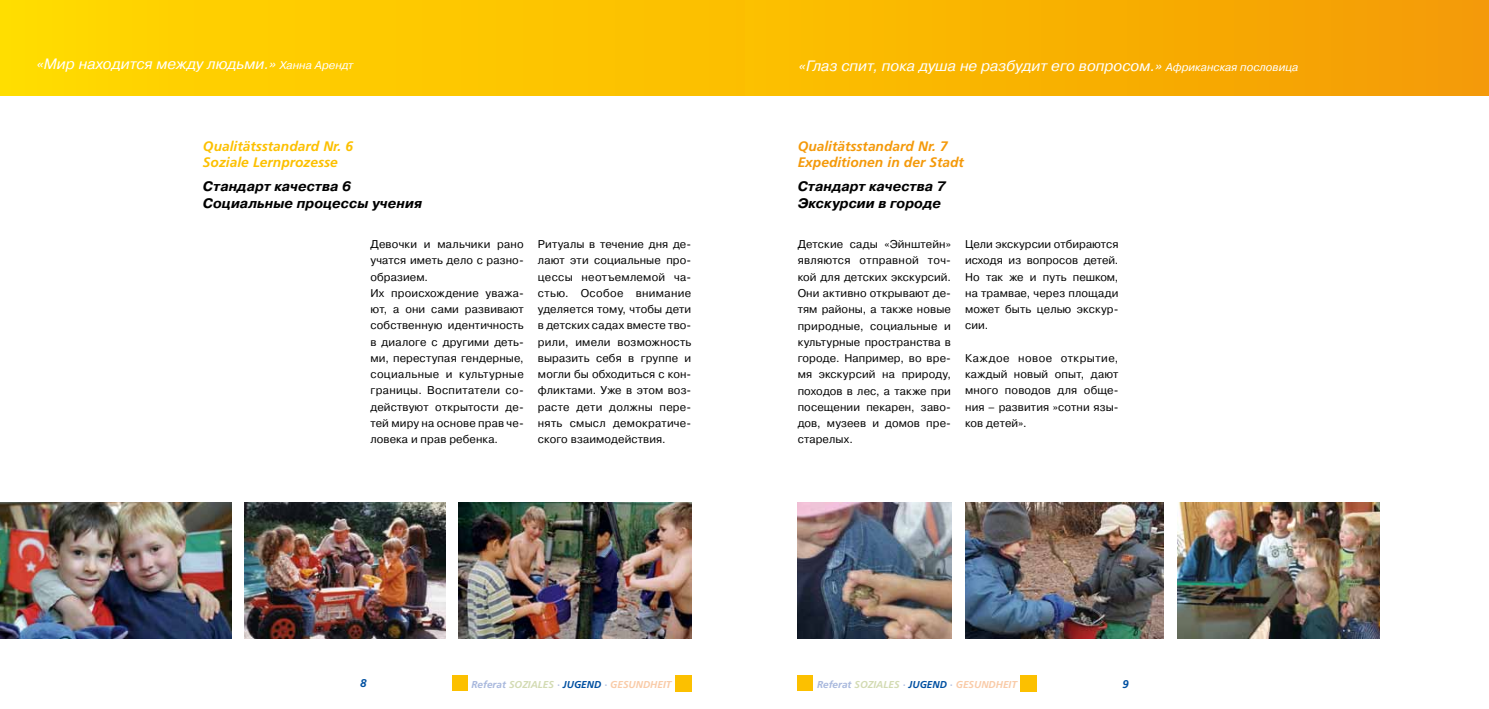
<style>
.page{position:relative;width:1489px;height:709px;background:#fff}
.page>*{position:absolute;margin:0;border:0;box-sizing:border-box;transform-origin:0 0}
.t1{font:italic 15px "Pragmatica Book C";color:#fff}
.t2{font:italic 13.75px/16.2px "Pragmatica Bold C";letter-spacing:.005em;color:#000}
.t3{font:italic 700 13.75px/16.2px "Frutiger";color:#f4990a}
.t4{font:italic 700 13.75px/16.2px "Frutiger";color:#fcc000}
.t5{font:11.25px/16.2px "Pragmatica Book C";letter-spacing:.015em;color:#000;text-align:justify}
.t6{font:italic 700 11.25px "Frutiger";color:#0050a1}
.t7{font:italic 700 10px "Frutiger";color:#f9cba8}
.s1{font-size:11.25px}
.s2{color:#a8b8dd}
.s3{color:#d3dbb3}
.s4{color:#0050a1}
</style>
<div class="page">
<div style="left:744px;top:0;width:744px;height:96px;background:linear-gradient(to right,#fcc100,#f49a06)"></div>
<div style="left:0;top:0;width:744px;height:96px;background:linear-gradient(to right,#ffd900,#fcbd00)"></div>
<img style="left:797px;top:502px;width:153px;height:136px">
<img style="left:459px;top:502px;width:232px;height:136px">
<img style="left:0;top:502px;width:231px;height:136px">
<img style="left:965px;top:502px;width:198px;height:136px">
<img style="left:1177px;top:502px;width:202px;height:136px">
<img style="left:244px;top:502px;width:201px;height:136px">
<div style="left:1020px;top:675px;width:17px;height:16px;background:#fcc000"></div>
<div style="left:797px;top:675px;width:16px;height:16px;background:#fcc000"></div>
<div style="left:675px;top:675px;width:16px;height:16px;background:#fcc000"></div>
<div style="left:452px;top:675px;width:15px;height:16px;background:#fcc000"></div>
<h1 class="t1" style="left:37px;top:56px;width:318px">«Мир находится между людьми.» <span class="s1">Ханна Арендт</span></h1>
<p class="t4" style="left:203px;top:138px;width:152px">Qualitätsstandard Nr. 6<br>Soziale Lernprozesse</p>
<h1 class="t1" style="left:798px;top:57px;width:501px">«Глаз спит, пока душа не разбудит его вопросом.» <span class="s1">Африканская пословица</span></h1>
<p class="t3" style="left:797px;top:138px;width:168px">Qualitätsstandard Nr. 7<br>Expeditionen in der Stadt</p>
<p class="t2" style="left:203px;top:178px;width:220px">Стандарт качества 6<br>Социальные процессы учения</p>
<p class="t2" style="left:797px;top:178px;width:149px">Стандарт качества 7<br>Экскурсии в городе</p>
<p class="t5" style="left:370px;top:236px;width:155px;text-align:left">Девочки и мальчики рано учатся иметь дело с разно&shy;образием.<br>Их происхождение уважа&shy;ют, а они сами развивают собственную идентичность в диалоге с другими деть&shy;ми, переступая гендерные, социальные и культурные границы. Воспитатели со&shy;действуют открытости де&shy;тей миру на основе прав че&shy;ловека и прав ребенка.</p>
<p class="t5" style="left:538px;top:236px;width:155px">Ритуалы в течение дня де&shy;лают эти социальные про&shy;цессы неотъемлемой ча&shy;стью. Особое внимание уделяется тому, чтобы дети в детских садах вместе тво&shy;рили, имели возможность выразить себя в группе и могли бы обходиться с кон&shy;фликтами. Уже в этом воз&shy;расте дети должны пере&shy;нять смысл демократиче&shy;ского взаимодействия.</p>
<p class="t5" style="left:965px;top:236px;width:155px">Цели экскурсии отбираются исходя из вопросов детей.<br>Но так же и путь пешком, на трамвае, через площади может быть целью экскур&shy;сии.</p>
<p class="t5" style="left:797px;top:236px;width:155px">Детские сады «Эйнштейн» являются отправной точ&shy;кой для детских экскурсий.<br>Они активно открывают де&shy;тям районы, а также новые природные, социальные и культурные пространства в городе. Например, во вре&shy;мя экскурсий на природу, походов в лес, а также при посещении пекарен, заво&shy;дов, музеев и домов пре&shy;старелых.</p>
<p class="t5" style="left:965px;top:350px;width:155px">Каждое новое открытие, каждый новый опыт, дают много поводов для обще&shy;ния – развития »сотни язы&shy;ков детей».</p>
<p class="t6" style="left:360px;top:676px;width:8px">8</p>
<p class="t6" style="left:1122px;top:677px;width:8px">9</p>
<p class="t7" style="left:471px;top:678px;width:201px"><span class="s2">Referat</span> <span class="s3">SOZIALES</span> <span class="s2">·</span> <span class="s4">JUGEND</span> <span class="s2">·</span> GESUNDHEIT</p>
<p class="t7" style="left:817px;top:678px;width:201px"><span class="s2">Referat</span> <span class="s3">SOZIALES</span> <span class="s2">·</span> <span class="s4">JUGEND</span> <span class="s2">·</span> GESUNDHEIT</p>
</div>
